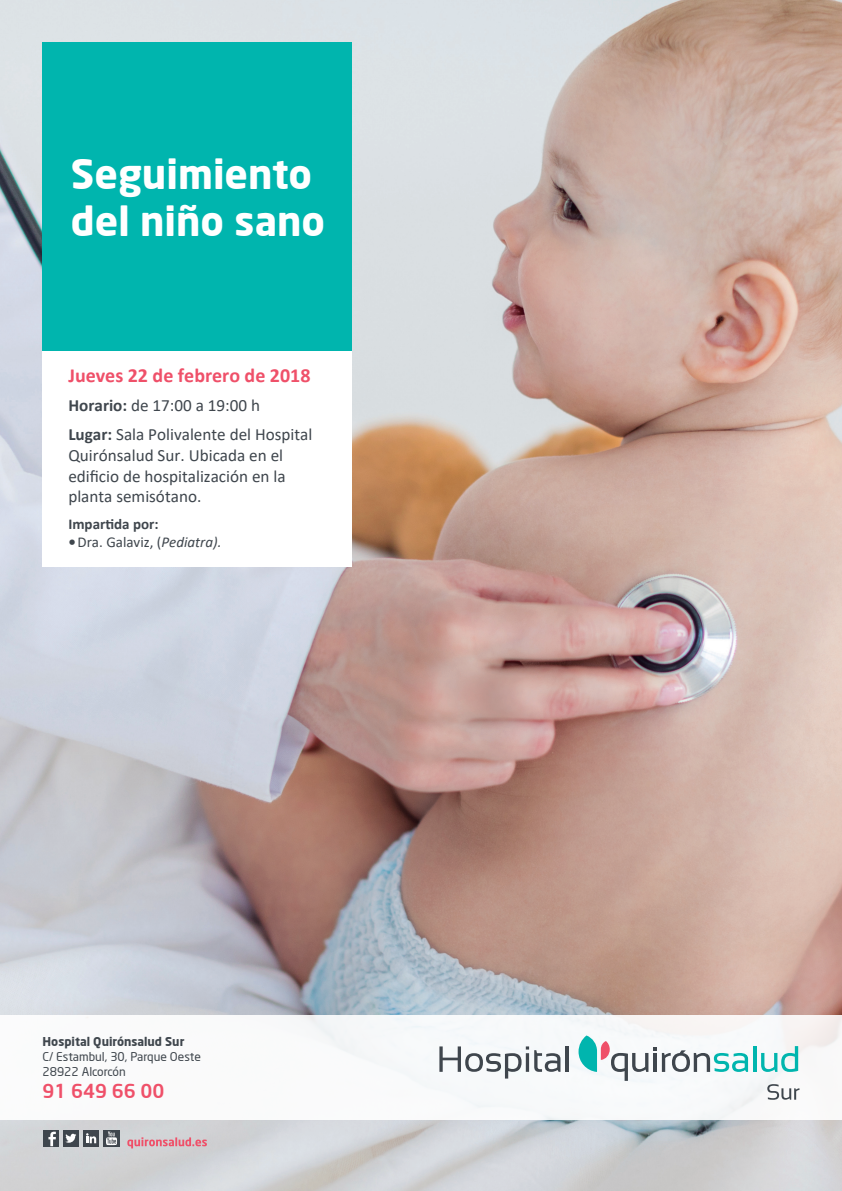
<style>
.page{position:relative;width:842px;height:1191px;background:#fff}
.page>*{position:absolute;margin:0;border:0;box-sizing:border-box;transform-origin:0 0}
.t1{font:700 40px/47px "Neo Sans";color:#fff}
.t2{font:700 20px "Calibri";color:#ef5069}
.t3{font:500 19px "Neo Sans";color:#ef5069}
.t4{font:17.2px/20.6px "Calibri";color:#3f464d}
.t5{font:15px "Calibri";color:#3f464d}
.t6{font:700 15px "Calibri";color:#3f464d}
.t7{font:12px "Neo Sans";color:#3f464d}
.t8{font:700 12px "Neo Sans";color:#3f464d}
.s1{font-weight:700}
.s2{font-style:italic}
</style>
<div class="page">
<img style="left:0;top:0;width:842px;height:1191px">
<div style="left:0;top:1015px;width:842px;height:105px;background:#fff"></div>
<div style="left:43px;top:43px;width:308px;height:308px;background:#00b5ae"></div>
<div style="left:43px;top:351px;width:308px;height:216px;background:#fff"></div>
<svg style="left:127px;top:1137px;width:80px;height:11px"></svg>
<div style="left:63px;top:1130px;width:16px;height:16px;background:#3f464d"></div>
<svg style="left:65px;top:1133px;width:11px;height:9px"></svg>
<div style="left:83px;top:1130px;width:16px;height:16px;background:#3f464d"></div>
<svg style="left:86px;top:1133px;width:10px;height:10px"></svg>
<div style="left:104px;top:1130px;width:16px;height:16px;background:#3f464d"></div>
<svg style="left:106px;top:1131px;width:11px;height:14px"></svg>
<div style="left:43px;top:1130px;width:16px;height:16px;background:#3f464d"></div>
<svg style="left:48px;top:1131px;width:8px;height:15px"></svg>
<hr style="left:753px;top:1046px;width:3px;height:26px;background:#00b5ae">
<svg style="left:761px;top:1046px;width:37px;height:26px"></svg>
<svg style="left:578px;top:1035px;width:170px;height:45px"></svg>
<svg style="left:767px;top:1084px;width:32px;height:15px"></svg>
<svg style="left:439px;top:1046px;width:121px;height:32px"></svg>
<hr style="left:565px;top:1046px;width:4px;height:25px;background:#3f464d">
<p class="t1" style="left:71px;top:150px;width:256px">Seguimiento del niño sano</p>
<p class="t2" style="left:68px;top:361px;width:244px">Jueves 22 de febrero de 2018</p>
<p class="t4" style="left:68px;top:394px;width:193px"><span class="s1">Horario:</span> de 17:00 a 19:00 h</p>
<p class="t4" style="left:68px;top:424px;width:245px"><span class="s1">Lugar:</span> Sala Polivalente del Hospital<br>Quirónsalud Sur. Ubicada en el edificio de hospitalización en la planta semisótano.</p>
<p class="t6" style="left:68px;top:514px;width:92px">Impartida por:</p>
<p class="t5" style="left:68px;top:532px;width:155px"><span class="s1">•</span>Dra. Galaviz, (<span class="s2">Pediatra).</span></p>
<p class="t8" style="left:43px;top:1034px;width:143px">Hospital Quirónsalud Sur</p>
<p class="t7" style="left:43px;top:1049px;width:160px">C/ Estambul, 30, Parque Oeste</p>
<p class="t7" style="left:43px;top:1064px;width:85px">28922 Alcorcón</p>
<p class="t3" style="left:43px;top:1079px;width:123px">91 649 66 00</p>
</div>
